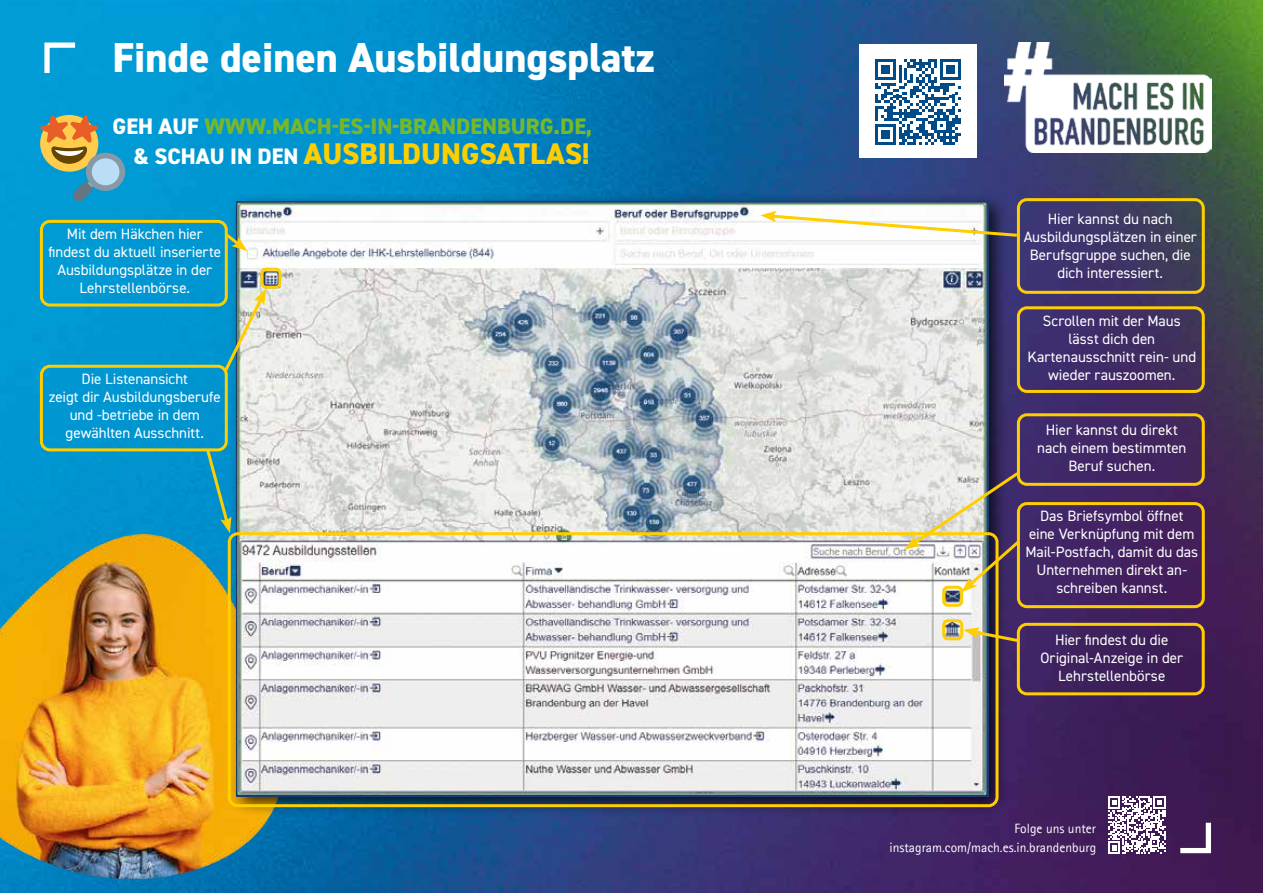
<style>
.page{position:relative;width:1263px;height:893px;background:#fff}
.page>*{position:absolute;margin:0;border:0;box-sizing:border-box;transform-origin:0 0}
.t1{font:800 42px "DIN2014";color:#fff}
.t2{font:800 30px "DIN2014";color:#ffce00}
.t3{font:800 22.5px "DIN2014";color:#76b82a}
.t4{font:15px/18px "DIN2014";letter-spacing:-.005em;color:#fff;text-align:center}
.t5{font:13.5px "Agfa Rotis Sans Serif";color:#fff}
.s1{color:#fff}
.s2{font-size:22.5px;color:#fff}
</style>
<div class="page">
<img style="left:0;top:0;width:1263px;height:893px">
<img style="left:0;top:533px;width:284px;height:345px">
<svg style="left:42px;top:40px;width:38px;height:38px"></svg>
<svg style="left:1175px;top:817px;width:38px;height:39px"></svg>
<div style="left:40px;top:115px;width:58px;height:57px;background:#ffcc4d;border-radius:50%"></div>
<svg style="left:40px;top:115px;width:58px;height:49px"></svg>
<div style="left:228px;top:193px;width:781px;height:624px;background:#000;opacity:.75"></div>
<img style="left:237px;top:201px;width:752px;height:595px">
<svg style="left:73px;top:178px;width:24px;height:24px"></svg>
<div style="left:86px;top:153px;width:39px;height:38px;background:#8799a6;border-radius:50%"></div>
<div style="left:92px;top:158px;width:27px;height:27px;background:#badef5;border-radius:50%"></div>
<div style="left:260px;top:268px;width:21px;height:21px;border:3px solid #ffce00;border-radius:4px"></div>
<svg style="left:221px;top:289px;width:45px;height:86px;background:#98c2be"></svg>
<div style="left:40px;top:365px;width:188px;height:86px;border:3px solid #ffce00;border-radius:9px"></div>
<div style="left:40px;top:220px;width:188px;height:87px;border:3px solid #ffce00;border-radius:9px"></div>
<svg style="left:223px;top:231px;width:24px;height:20px"></svg>
<div style="left:1017px;top:198px;width:188px;height:96px;border:3px solid #ffce00;border-radius:9px"></div>
<svg style="left:760px;top:211px;width:260px;height:27px"></svg>
<div style="left:228px;top:532px;width:770px;height:275px;border:3px solid #ffce00;border-radius:9px"></div>
<svg style="left:204px;top:447px;width:27px;height:86px;background:#2699ad"></svg>
<div style="left:942px;top:586px;width:21px;height:21px;border:3px solid #ffce00;border-radius:4px"></div>
<div style="left:1017px;top:502px;width:188px;height:106px;border:3px solid #ffce00;border-radius:9px"></div>
<div style="left:1017px;top:306px;width:188px;height:87px;border:3px solid #ffce00;border-radius:9px"></div>
<svg style="left:905px;top:469px;width:117px;height:123px"></svg>
<div style="left:1017px;top:413px;width:188px;height:73px;border:3px solid #ffce00;border-radius:9px"></div>
<div style="left:859px;top:44px;width:117px;height:114px;background:#fff"></div>
<svg style="left:875px;top:59px;width:86px;height:86px"></svg>
<svg style="left:1108px;top:796px;width:57px;height:58px"></svg>
<div style="left:1017px;top:623px;width:188px;height:72px;border:3px solid #ffce00;border-radius:9px"></div>
<svg style="left:963px;top:627px;width:59px;height:17px"></svg>
<div style="left:942px;top:619px;width:21px;height:21px;border:3px solid #ffce00;border-radius:4px"></div>
<img style="left:1004px;top:42px;width:207px;height:110px">
<h1 class="t1" style="left:112px;top:43px;width:544px">Finde deinen Ausbildungsplatz</h1>
<h3 class="t3" style="left:112px;top:119px;width:481px"><span class="s1">GEH AUF</span> WWW.MACH-ES-IN-BRANDENBURG.DE,</h3>
<h2 class="t2" style="left:134px;top:143px;width:457px"><span class="s2">&amp; SCHAU IN DEN</span> AUSBILDUNGSATLAS!</h2>
<p class="t4" style="left:49px;top:226px;width:174px">Mit dem Häkchen hier findest du aktuell inserierte<br>Ausbildungsplätze in der<br>Lehrstellenbörse.</p>
<p class="t4" style="left:49px;top:371px;width:174px">Die Listenansicht<br>zeigt dir Ausbildungsberufe und -betriebe in dem gewählten Ausschnitt.</p>
<p class="t4" style="left:1024px;top:211px;width:175px">Hier kannst du nach<br>Ausbildungsplätzen in einer<br>Berufsgruppe suchen, die dich interessiert.</p>
<p class="t4" style="left:1027px;top:313px;width:170px">Scrollen mit der Maus lässt dich den<br>Kartenausschnitt rein- und wieder rauszoomen.</p>
<p class="t4" style="left:1037px;top:423px;width:151px">Hier kannst du direkt nach einem bestimmten<br>Beruf suchen.</p>
<p class="t4" style="left:1025px;top:509px;width:174px">Das Briefsymbol öffnet<br>eine Verknüpfung mit dem<br>Mail-Postfach, damit du das<br>Unternehmen direkt an&shy;schreiben kannst.</p>
<p class="t4" style="left:1040px;top:632px;width:144px">Hier findest du die<br>Original-Anzeige in der<br>Lehrstellenbörse</p>
<p class="t5" style="left:1014px;top:822px;width:83px">Folge uns unter</p>
<p class="t5" style="left:889px;top:841px;width:208px">instagram.com/mach.es.in.brandenburg</p>
</div>
